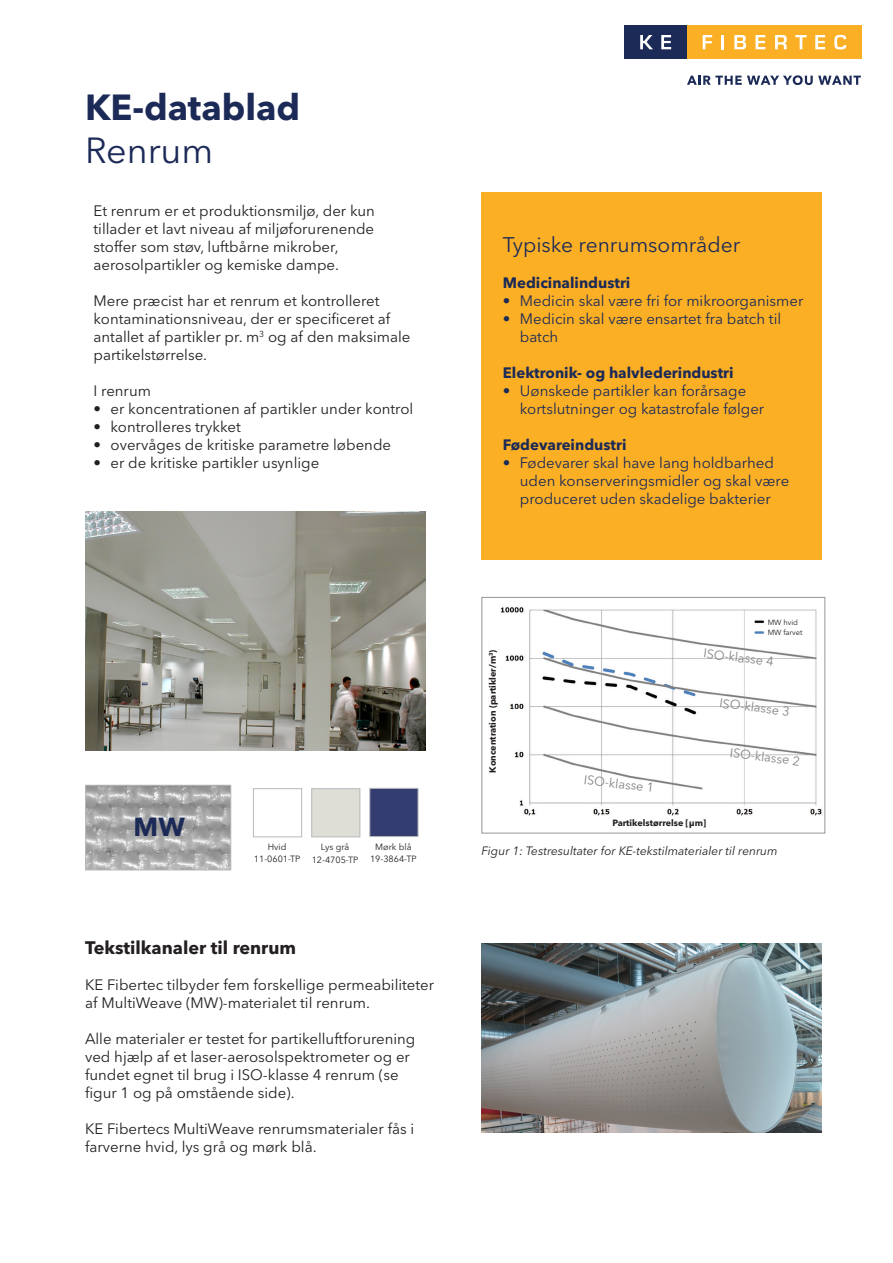
<style>
.page{position:relative;width:893px;height:1263px;background:#fff}
.page>*{position:absolute;margin:0;border:0;box-sizing:border-box;transform-origin:0 0}
.t1{font:700 36px "Avenir Next LT Pro";color:#1c2a57}
.t2{font:36px "Avenir Next LT Pro";color:#1c2a57}
.t3{font:700 25.95px "Avenir Next LT Pro";color:#1c2a57}
.t4{font:21px "Avenir Next LT Pro";color:#1c2a57}
.t5{font:700 18px "Avenir Next LT Pro";color:#231f20}
.t6{font:15px/18px "Avenir Next LT Pro";color:#231f20}
.t7{font:15px/18px "Avenir Next LT Pro";color:#1c2a57}
.t8{font:700 15px "Avenir Next LT Pro";color:#1c2a57}
.brød{font:12.6px "Avenir Next LT Pro";color:#808285}
.t9{font:italic 12px "Avenir Next LT Pro";color:#231f20}
.t10{font:700 9px "Avenir Next LT Pro";color:#231f20}
.brød-2{font:9px "Avenir Next LT Pro";color:#231f20}
.t11{font:7.5px "Avenir Next LT Pro";color:#231f20}
.t12{font:6.15px/10.8px "Titillium Web";color:#040503}
</style>
<div class="page">
<svg style="left:687px;top:75px;width:174px;height:10px"></svg>
<div style="left:624px;top:25px;width:63px;height:34px;background:#1c2a57"></div>
<svg style="left:640px;top:35px;width:13px;height:14px"></svg>
<svg style="left:661px;top:35px;width:10px;height:14px"></svg>
<div style="left:687px;top:25px;width:175px;height:34px;background:#fbaf25"></div>
<svg style="left:703px;top:35px;width:9px;height:14px"></svg>
<svg style="left:722px;top:35px;width:2px;height:14px"></svg>
<svg style="left:734px;top:35px;width:12px;height:14px"></svg>
<svg style="left:755px;top:35px;width:10px;height:14px"></svg>
<svg style="left:775px;top:35px;width:12px;height:14px"></svg>
<svg style="left:795px;top:35px;width:12px;height:14px"></svg>
<svg style="left:815px;top:35px;width:10px;height:14px"></svg>
<svg style="left:834px;top:35px;width:12px;height:15px"></svg>
<img style="left:85px;top:512px;width:340px;height:238px">
<div style="left:482px;top:192px;width:340px;height:367px;background:#fbaf25"></div>
<img style="left:87px;top:787px;width:142px;height:81px">
<div style="left:85px;top:785px;width:146px;height:85px;border:1px solid #b8b9bc"></div>
<div style="left:253px;top:788px;width:49px;height:49px;background:#fff;border:1px solid #b8b9bc"></div>
<div style="left:311px;top:788px;width:49px;height:49px;background:#deded6;border:1px solid #b8b9bc"></div>
<div style="left:369px;top:788px;width:49px;height:49px;background:#333d70;border:1px solid #b8b9bc"></div>
<img style="left:482px;top:944px;width:340px;height:189px">
<img style="left:501px;top:607px;width:321px;height:209px">
<div style="left:770px;top:617px;width:16px;height:20px;background:#fff"></div>
<div style="left:482px;top:597px;width:343px;height:236px;border:1px solid #939598"></div>
<div style="left:768px;top:619px;width:42px;height:9px;background:#fff"></div>
<div style="left:768px;top:629px;width:42px;height:9px;background:#fff"></div>
<p class="t1" style="left:85px;top:85px;width:217px">KE-datablad</p>
<p class="t2" style="left:85px;top:129px;width:130px">Renrum</p>
<p class="t6" style="left:94px;top:202px;width:283px">Et renrum er et produktionsmiljø, der kun tillader et lavt niveau af miljøforurenende stoffer som støv, luftbårne mikrober, aerosolpartikler og kemiske dampe.</p>
<p class="t6" style="left:94px;top:292px;width:318px">Mere præcist har et renrum et kontrolleret kontaminationsniveau, der er specificeret af antallet af partikler pr. m<sup>3</sup> og af den maksimale partikelstørrelse.</p>
<p class="t6" style="left:94px;top:382px;width:59px">I renrum</p>
<p class="t6" style="left:94px;top:400px;width:321px">• er koncentrationen af partikler under kontrol</p>
<p class="t6" style="left:94px;top:418px;width:149px">• kontrolleres trykket</p>
<p class="t6" style="left:94px;top:436px;width:299px">• overvåges de kritiske parametre løbende</p>
<p class="t6" style="left:94px;top:454px;width:227px">• er de kritiske partikler usynlige</p>
<p class="t3" style="left:134px;top:811px;width:53px">MW</p>
<p class="brød-2" style="left:268px;top:842px;width:20px">Hvid</p>
<p class="brød-2" style="left:254px;top:854px;width:48px">11-0601-TP</p>
<p class="brød-2" style="left:321px;top:842px;width:30px">Lys grå</p>
<p class="brød-2" style="left:312px;top:854px;width:48px">12-4705-TP</p>
<p class="brød-2" style="left:375px;top:841px;width:38px">Mørk blå</p>
<p class="brød-2" style="left:370px;top:854px;width:48px">19-3864-TP</p>
<p class="t5" style="left:85px;top:937px;width:213px">Tekstilkanaler til renrum</p>
<p class="t6" style="left:85px;top:976px;width:351px">KE Fibertec tilbyder fem forskellige permeabiliteter af MultiWeave (MW)-materialet til renrum.</p>
<p class="t6" style="left:85px;top:1030px;width:332px">Alle materialer er testet for partikelluftforurening ved hjælp af et laser-aerosolspektrometer og er fundet egnet til brug i ISO-klasse 4 renrum (se figur 1 og på omstående side).</p>
<p class="t6" style="left:85px;top:1120px;width:331px">KE Fibertecs MultiWeave renrumsmaterialer fås i farverne hvid, lys grå og mørk blå.</p>
<p class="t4" style="left:503px;top:232px;width:239px">Typiske renrumsområder</p>
<p class="t8" style="left:503px;top:274px;width:129px">Medicinalindustri</p>
<p class="t7" style="left:503px;top:292px;width:302px">• Medicin skal være fri for mikroorganismer</p>
<p class="t7" style="left:520px;top:310px;width:263px;text-indent:-17px">• Medicin skal være ensartet fra batch til batch</p>
<p class="t8" style="left:503px;top:364px;width:232px">Elektronik- og halvlederindustri</p>
<p class="t7" style="left:520px;top:382px;width:246px;text-indent:-17px">• Uønskede partikler kan forårsage kortslutninger og katastrofale følger</p>
<p class="t8" style="left:503px;top:436px;width:125px">Fødevareindustri</p>
<p class="t7" style="left:520px;top:454px;width:271px;text-indent:-17px">• Fødevarer skal have lang holdbarhed uden konserveringsmidler og skal være produceret uden skadelige bakterier</p>
<p class="t10" style="left:487px;top:772px;width:125px;rotate:-90deg">Koncentration (partikler/m<sup>3</sup>)</p>
<p class="brød" style="left:585px;top:772px;width:72px;rotate:7deg">ISO-klasse 1</p>
<p class="t11" style="left:768px;top:617px;width:32px">MW hvid</p>
<p class="t11" style="left:768px;top:627px;width:36px">MW farvet</p>
<p class="t12" style="left:772px;top:616px;width:12px">MW<br>MW</p>
<p class="brød" style="left:705px;top:646px;width:72px;rotate:7deg">ISO-klasse 4</p>
<p class="brød" style="left:720px;top:695px;width:72px;rotate:7deg">ISO-klasse 3</p>
<p class="brød" style="left:731px;top:745px;width:72px;rotate:7deg">ISO-klasse 2</p>
<p class="t10" style="left:612px;top:817px;width:95px">Partikelstørrelse [µm]</p>
<p class="t9" style="left:482px;top:844px;width:298px">Figur 1: Testresultater for KE-tekstilmaterialer til renrum</p>
</div>
